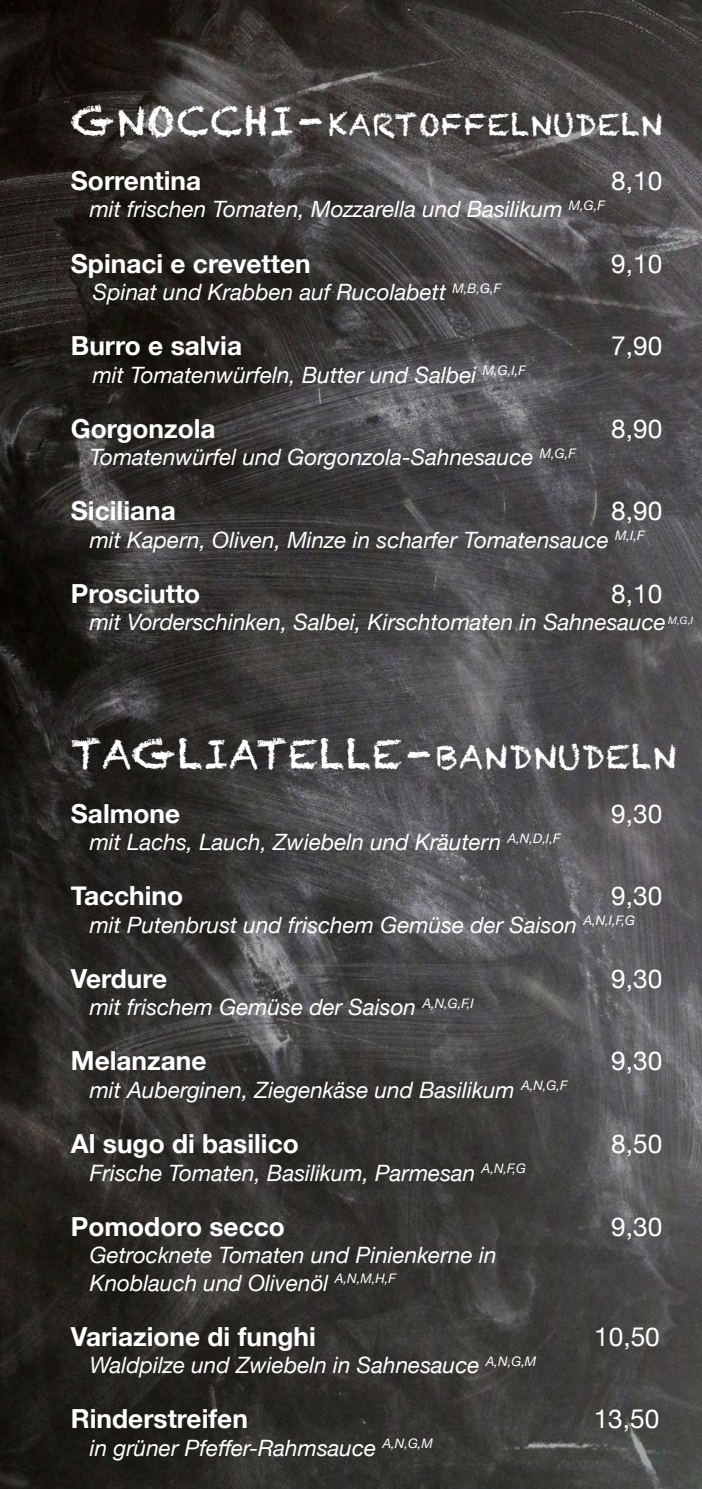
<style>
.page{position:relative;width:702px;height:1489px;background:#fff}
.page>*{position:absolute;margin:0;border:0;box-sizing:border-box;transform-origin:0 0}
.t1{font:40px "Chalkduster";letter-spacing:.03em;color:#fff}
.t2{font:30px "Chalkduster";letter-spacing:.03em;color:#fff}
.t3{font:700 26.25px "Helvetica Neue";color:#fff}
.t4{font:26.25px "Helvetica Neue";color:#fff}
.t5{font:italic 22.5px "Helvetica Neue";color:#fff}
.s1{font-size:40px}
.s2{font-size:32.5px}
</style>
<div class="page">
<img style="left:0;top:0;width:702px;height:1488px">
<p class="t2" style="left:71px;top:107px;width:592px"><span class="s1">GNOCCHI-</span> KARTOFFELNUDELN</p>
<p class="t3" style="left:71px;top:160px;width:132px">Sorrentina</p>
<p class="t4" style="left:611px;top:162px;width:53px">8,10</p>
<p class="t5" style="left:90px;top:193px;width:516px">mit frischen Tomaten, Mozzarella und Basilikum <sup>M,G,F</sup></p>
<p class="t3" style="left:71px;top:242px;width:241px">Spinaci e crevetten</p>
<p class="t4" style="left:611px;top:244px;width:53px">9,10</p>
<p class="t5" style="left:93px;top:276px;width:410px">Spinat und Krabben auf Rucolabett <sup>M,B,G,F</sup></p>
<p class="t3" style="left:71px;top:325px;width:173px">Burro e salvia</p>
<p class="t4" style="left:611px;top:327px;width:53px">7,90</p>
<p class="t5" style="left:93px;top:358px;width:434px">mit Tomatenwürfeln, Butter und Salbei <sup>M,G,I,F</sup></p>
<p class="t3" style="left:71px;top:407px;width:146px">Gorgonzola</p>
<p class="t4" style="left:611px;top:409px;width:53px">8,90</p>
<p class="t5" style="left:90px;top:441px;width:488px">Tomatenwürfel und Gorgonzola-Sahnesauce <sup>M,G,F</sup></p>
<p class="t3" style="left:71px;top:490px;width:106px">Siciliana</p>
<p class="t4" style="left:611px;top:492px;width:53px">8,90</p>
<p class="t5" style="left:90px;top:523px;width:556px">mit Kapern, Oliven, Minze in scharfer Tomatensauce <sup>M,I,F</sup></p>
<p class="t3" style="left:71px;top:572px;width:131px">Prosciutto</p>
<p class="t4" style="left:611px;top:574px;width:53px">8,10</p>
<p class="t5" style="left:90px;top:606px;width:605px">mit Vorderschinken, Salbei, Kirschtomaten in Sahnesauce <sup>M,G,I</sup></p>
<p class="t1" style="left:71px;top:730px;width:606px">TAGLIATELLE-<span class="s2">BANDNUDELN</span></p>
<p class="t3" style="left:71px;top:792px;width:111px">Salmone</p>
<p class="t4" style="left:611px;top:794px;width:53px">9,30</p>
<p class="t5" style="left:90px;top:826px;width:472px">mit Lachs, Lauch, Zwiebeln und Kräutern <sup>A,N,D,I,F</sup></p>
<p class="t3" style="left:71px;top:875px;width:114px">Tacchino</p>
<p class="t4" style="left:611px;top:877px;width:53px">9,30</p>
<p class="t5" style="left:90px;top:908px;width:547px">mit Putenbrust und frischem Gemüse der Saison <sup>A,N,I,F,G</sup></p>
<p class="t3" style="left:71px;top:957px;width:98px">Verdure</p>
<p class="t4" style="left:611px;top:959px;width:53px">9,30</p>
<p class="t5" style="left:90px;top:991px;width:386px">mit frischem Gemüse der Saison <sup>A,N,G,F,I</sup></p>
<p class="t3" style="left:71px;top:1040px;width:137px">Melanzane</p>
<p class="t4" style="left:611px;top:1042px;width:53px">9,30</p>
<p class="t5" style="left:90px;top:1073px;width:479px">mit Auberginen, Ziegenkäse und Basilikum <sup>A,N,G,F</sup></p>
<p class="t3" style="left:71px;top:1122px;width:229px">Al sugo di basilico</p>
<p class="t4" style="left:611px;top:1124px;width:53px">8,50</p>
<p class="t5" style="left:90px;top:1156px;width:438px">Frische Tomaten, Basilikum, Parmesan <sup>A,N,F,G</sup></p>
<p class="t3" style="left:71px;top:1205px;width:215px">Pomodoro secco</p>
<p class="t4" style="left:611px;top:1207px;width:53px">9,30</p>
<p class="t5" style="left:90px;top:1238px;width:408px">Getrocknete Tomaten und Pinienkerne in</p>
<p class="t5" style="left:90px;top:1266px;width:308px">Knoblauch und Olivenöl <sup>A,N,M,H,F</sup></p>
<p class="t3" style="left:71px;top:1315px;width:246px">Variazione di funghi</p>
<p class="t4" style="left:594px;top:1317px;width:67px">10,50</p>
<p class="t5" style="left:90px;top:1348px;width:448px">Waldpilze und Zwiebeln in Sahnesauce <sup>A,N,G,M</sup></p>
<p class="t3" style="left:71px;top:1397px;width:178px">Rinderstreifen</p>
<p class="t4" style="left:593px;top:1399px;width:67px">13,50</p>
<p class="t5" style="left:90px;top:1431px;width:345px">in grüner Pfeffer-Rahmsauce <sup>A,N,G,M</sup></p>
</div>
